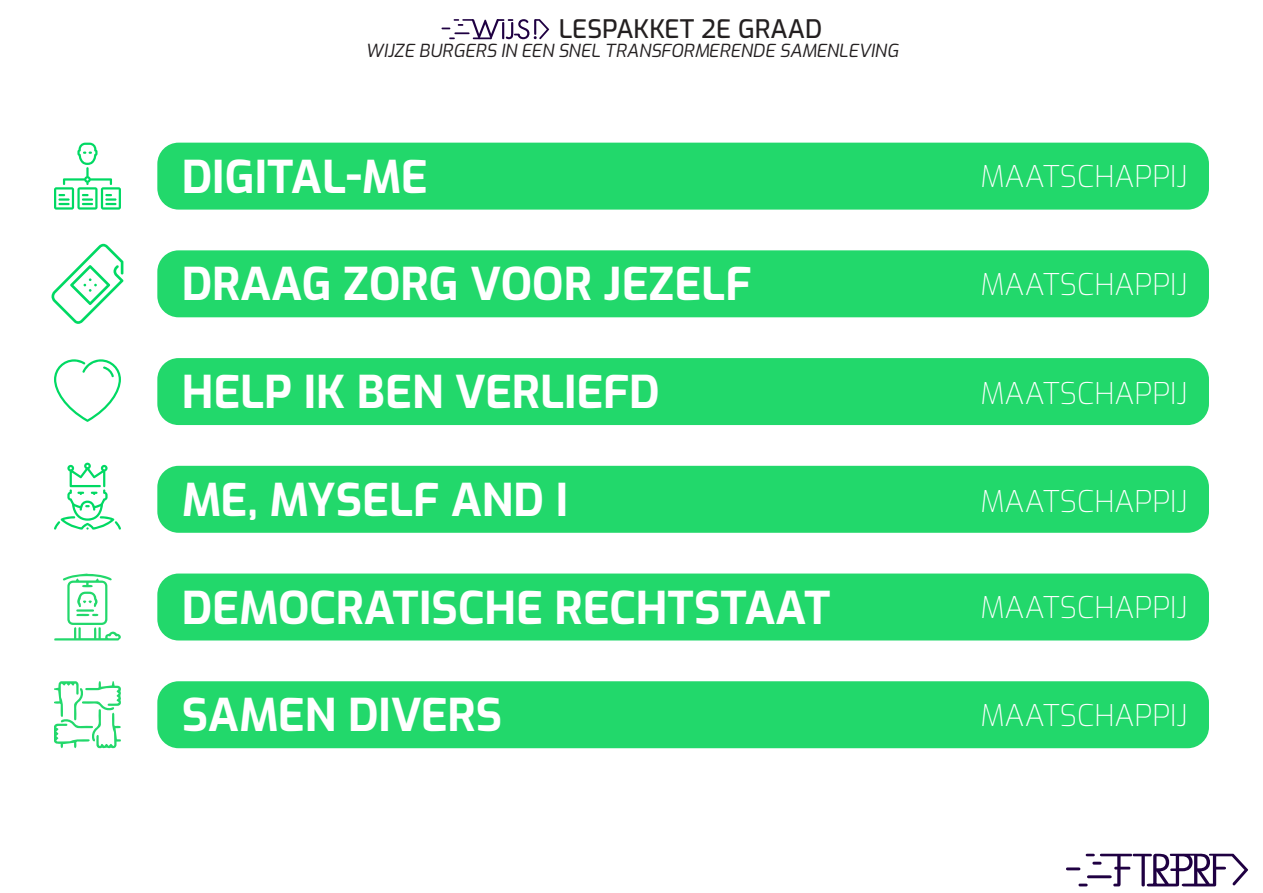
<style>
.page{position:relative;width:1263px;height:893px;background:#fff}
.page>*{position:absolute;margin:0;border:0;box-sizing:border-box;transform-origin:0 0}
.t1{font:700 45px "Exo";color:#fff}
.t2{font:200 30px "Exo";color:#fff}
.t3{font:500 25.5px "Exo";color:#231f20}
.t4{font:italic 18px "Exo";color:#231f20}
</style>
<div class="page">
<svg style="left:1066px;top:853px;width:182px;height:33px"></svg>
<svg style="left:441px;top:19px;width:108px;height:21px"></svg>
<div style="left:157px;top:143px;width:1052px;height:67px;background:#22d86b;border-radius:21px"></div>
<div style="left:157px;top:358px;width:1052px;height:67px;background:#22d86b;border-radius:21px"></div>
<div style="left:157px;top:250px;width:1052px;height:67px;background:#22d86b;border-radius:21px"></div>
<div style="left:157px;top:466px;width:1052px;height:67px;background:#22d86b;border-radius:21px"></div>
<svg style="left:54px;top:143px;width:67px;height:67px"></svg>
<svg style="left:51px;top:244px;width:73px;height:80px"></svg>
<svg style="left:54px;top:359px;width:67px;height:63px"></svg>
<svg style="left:54px;top:463px;width:67px;height:67px"></svg>
<div style="left:157px;top:681px;width:1052px;height:67px;background:#22d86b;border-radius:21px"></div>
<div style="left:157px;top:573px;width:1052px;height:67px;background:#22d86b;border-radius:21px"></div>
<svg style="left:54px;top:681px;width:67px;height:68px"></svg>
<svg style="left:54px;top:573px;width:67px;height:67px"></svg>
<p class="t3" style="left:559px;top:10px;width:265px">LESPAKKET 2E GRAAD</p>
<p class="t4" style="left:365px;top:37px;width:534px">WIJZE BURGERS IN EEN SNEL TRANSFORMERENDE SAMENLEVING</p>
<p class="t1" style="left:182px;top:142px;width:247px">DIGITAL-ME</p>
<p class="t1" style="left:182px;top:250px;width:571px">DRAAG ZORG VOOR JEZELF</p>
<p class="t1" style="left:182px;top:358px;width:480px">HELP IK BEN VERLIEFD</p>
<p class="t1" style="left:182px;top:465px;width:388px">ME, MYSELF AND I</p>
<p class="t1" style="left:182px;top:573px;width:650px">DEMOCRATISCHE RECHTSTAAT</p>
<p class="t1" style="left:182px;top:681px;width:322px">SAMEN DIVERS</p>
<p class="t2" style="left:980px;top:154px;width:209px">MAATSCHAPPIJ</p>
<p class="t2" style="left:980px;top:262px;width:209px">MAATSCHAPPIJ</p>
<p class="t2" style="left:980px;top:371px;width:209px">MAATSCHAPPIJ</p>
<p class="t2" style="left:980px;top:479px;width:209px">MAATSCHAPPIJ</p>
<p class="t2" style="left:980px;top:585px;width:209px">MAATSCHAPPIJ</p>
<p class="t2" style="left:980px;top:693px;width:209px">MAATSCHAPPIJ</p>
</div>
